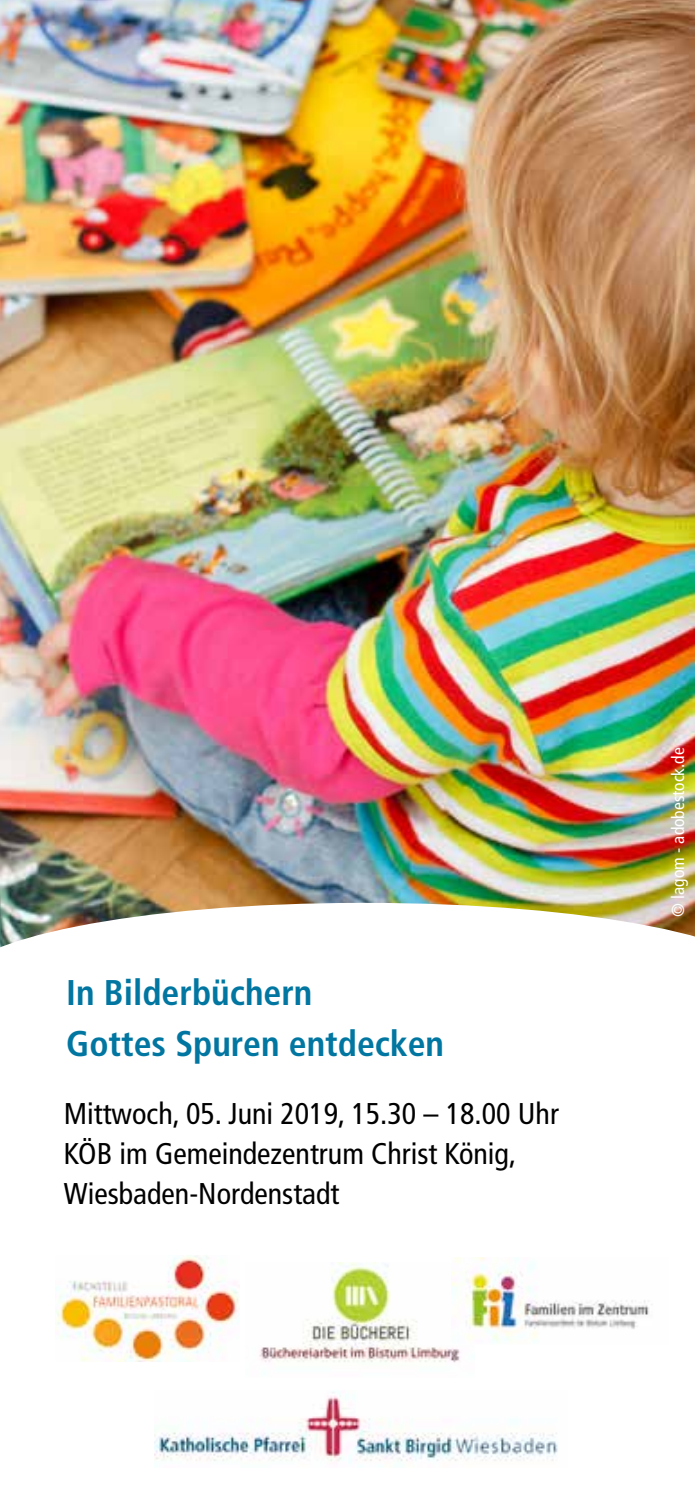
<style>
.page{position:relative;width:695px;height:1489px;background:#fff}
.page>*{position:absolute;margin:0;border:0;box-sizing:border-box;transform-origin:0 0}
.t1{font:700 condensed 35.75px/50.5px "Frutiger LT Pro";color:#0176a1}
.t2{font:condensed 30px/40px "Frutiger LT Pro";color:#000}
.t3{font:condensed 17.5px "Frutiger LT Std";color:#fff}
</style>
<div class="page">
<img style="left:0;top:0;width:694px;height:902px">
<img style="left:0;top:902px;width:694px;height:46px">
<img style="left:55px;top:1255px;width:184px;height:106px">
<img style="left:259px;top:1262px;width:201px;height:101px">
<img style="left:154px;top:1391px;width:404px;height:71px">
<img style="left:451px;top:1257px;width:201px;height:87px">
<p class="t1" style="left:66px;top:967px;width:379px">In Bilderbüchern<br>Gottes Spuren entdecken</p>
<p class="t2" style="left:64px;top:1093px;width:496px">Mittwoch, 05. Juni 2019, 15.30 – 18.00 Uhr<br>KÖB im Gemeindezentrum Christ König,<br>Wiesbaden-Nordenstadt</p>
<p class="t3" style="left:667px;top:916px;width:171px;rotate:-90deg">© lagom - adobestock.de</p>
</div>
